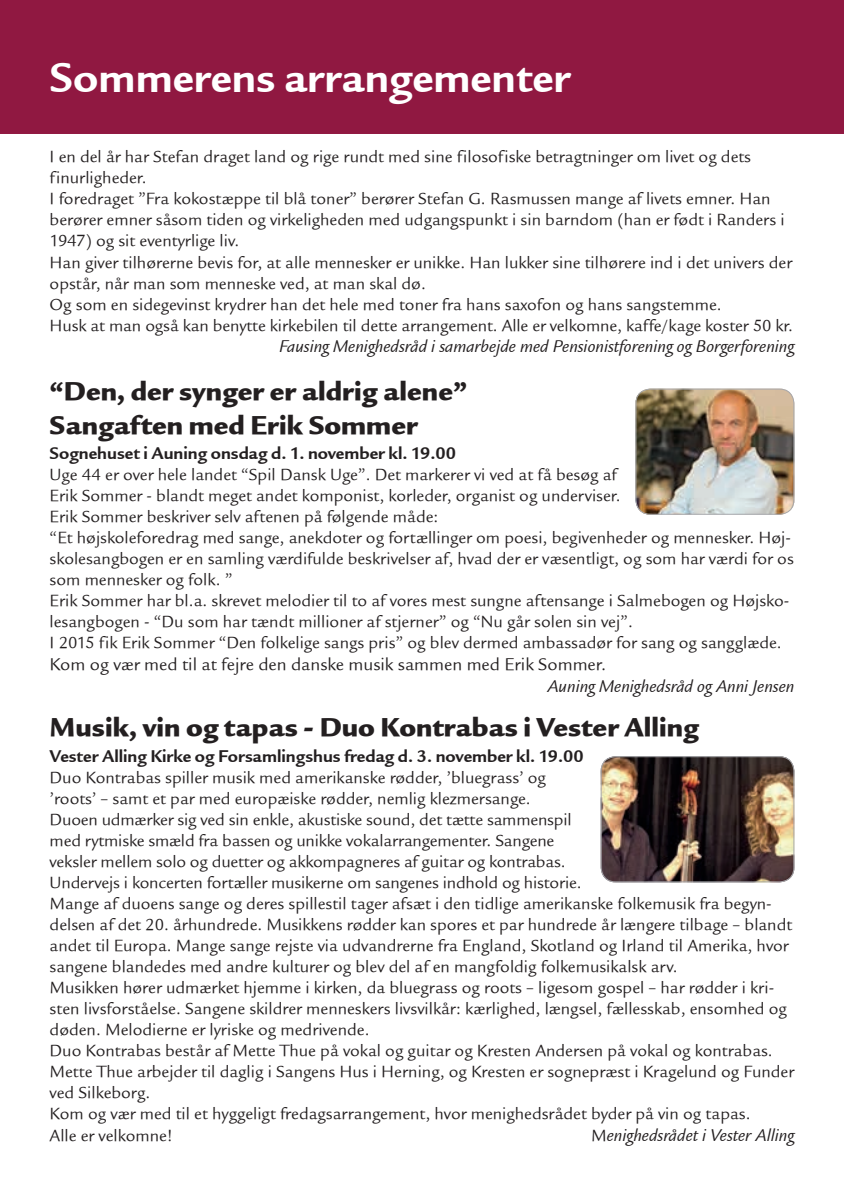
<style>
.page{position:relative;width:844px;height:1191px;background:#fff}
.page>*{position:absolute;margin:0;border:0;box-sizing:border-box;transform-origin:0 0}
.t1{font:45.5px "Legacy Sans ITCTT Bold";color:#fff}
.t2{font:28px/33.6px "Legacy Sans Md ITCTT Ultra";color:#231f20}
.t3{font:italic 18.38px "Legacy Sans ITCTT Book";color:#231f20}
.t4{font:18.38px "Legacy Sans ITCTT Bold";color:#231f20}
.t5{font:18.38px "Legacy Sans ITCTT Book";color:#231f20}
.t6{font:17.5px/21px "Legacy Sans ITCTT Book";color:#231f20}
.s1{font-style:normal;font-size:17.5px}
</style>
<div class="page">
<div style="left:0;top:0;width:843px;height:134px;background:#901841"></div>
<img style="left:635px;top:389px;width:159px;height:126px">
<div style="left:635px;top:389px;width:159px;height:126px;border:1px solid #a8a9ad;border-radius:14px"></div>
<img style="left:602px;top:756px;width:192px;height:126px">
<div style="left:600px;top:756px;width:194px;height:126px;border:1px solid #a8a9ad;border-radius:14px"></div>
<h1 class="t1" style="left:50px;top:51px;width:522px">Sommerens arrangementer</h1>
<p class="t6" style="left:50px;top:147px;width:744px">I en del år har Stefan draget land og rige rundt med sine filosofiske betragtninger om livet og dets finurligheder.<br>I foredraget ”Fra kokostæppe til blå toner” berører Stefan G. Rasmussen mange af livets emner. Han berører emner såsom tiden og virkeligheden med udgangspunkt i sin barndom (han er født i Randers i 1947) og sit eventyrlige liv.<br>Han giver tilhørerne bevis for, at alle mennesker er unikke. Han lukker sine tilhørere ind i det univers der opstår, når man som menneske ved, at man skal dø.<br>Og som en sidegevinst krydrer han det hele med toner fra hans saxofon og hans sangstemme.<br>Husk at man også kan benytte kirkebilen til dette arrangement. Alle er velkomne, kaffe/kage koster 50 kr.</p>
<p class="t3" style="left:279px;top:337px;width:516px">Fausing Menighedsråd i samarbejde med Pensionistforening og Borgerforening</p>
<h2 class="t2" style="left:50px;top:374px;width:419px">“Den, der synger er aldrig alene”<br>Sangaften med Erik Sommer</h2>
<p class="t4" style="left:50px;top:443px;width:408px">Sognehuset i Auning onsdag d. 1. november kl. 19.00</p>
<p class="t6" style="left:50px;top:464px;width:745px">Uge 44 er over hele landet “Spil Dansk Uge”. Det markerer vi ved at få besøg af<br>Erik Sommer - blandt meget andet komponist, korleder, organist og underviser.<br>Erik Sommer beskriver selv aftenen på følgende måde:<br>“Et højskoleforedrag med sange, anekdoter og fortællinger om poesi, begivenheder og mennesker. Høj&shy;skolesangbogen er en samling værdifulde beskrivelser af, hvad der er væsentligt, og som har værdi for os som mennesker og folk. ”<br>Erik Sommer har bl.a. skrevet melodier til to af vores mest sungne aftensange i Salmebogen og Højsko&shy;lesangbogen - “Du som har tændt millioner af stjerner” og “Nu går solen sin vej”.<br>I 2015 fik Erik Sommer “Den folkelige sangs pris” og blev dermed ambassadør for sang og sangglæde.</p>
<p class="t5" style="left:50px;top:654px;width:558px">Kom og vær med til at fejre den danske musik sammen med Erik Sommer.</p>
<p class="t3" style="left:547px;top:676px;width:248px">Auning Menighedsråd og Anni Jensen</p>
<h2 class="t2" style="left:50px;top:710px;width:650px">Musik, vin og tapas - Duo Kontrabas i Vester Alling</h2>
<p class="t4" style="left:50px;top:745px;width:535px">Vester Alling Kirke og Forsamlingshus fredag d. 3. november kl. 19.00</p>
<p class="t6" style="left:50px;top:767px;width:745px">Duo Kontrabas spiller musik med amerikanske rødder, ’bluegrass’ og<br>’roots’ – samt et par med europæiske rødder, nemlig klezmersange.<br>Duoen udmærker sig ved sin enkle, akustiske sound, det tætte sammenspil<br>med rytmiske smæld fra bassen og unikke vokalarrangementer. Sangene<br>veksler mellem solo og duetter og akkompagneres af guitar og kontrabas.<br>Undervejs i koncerten fortæller musikerne om sangenes indhold og historie.<br>Mange af duoens sange og deres spillestil tager afsæt i den tidlige amerikanske folkemusik fra begyn&shy;delsen af det 20. århundrede. Musikkens rødder kan spores et par hundrede år længere tilbage – blandt andet til Europa. Mange sange rejste via udvandrerne fra England, Skotland og Irland til Amerika, hvor sangene blandedes med andre kulturer og blev del af en mangfoldig folkemusikalsk arv.<br>Musikken hører udmærket hjemme i kirken, da bluegrass og roots – ligesom gospel – har rødder i kri&shy;sten livsforståelse. Sangene skildrer menneskers livsvilkår: kærlighed, længsel, fællesskab, ensomhed og døden. Melodierne er lyriske og medrivende.<br>Duo Kontrabas består af Mette Thue på vokal og guitar og Kresten Andersen på vokal og kontrabas.<br>Mette Thue arbejder til daglig i Sangens Hus i Herning, og Kresten er sognepræst i Kragelund og Funder ved Silkeborg.<br>Kom og vær med til et hyggeligt fredagsarrangement, hvor menighedsrådet byder på vin og tapas.<br>Alle er velkomne!</p>
<p class="t3" style="left:591px;top:1125px;width:204px"><span class="s1">M</span>enighedsrådet i Vester Alling</p>
</div>
